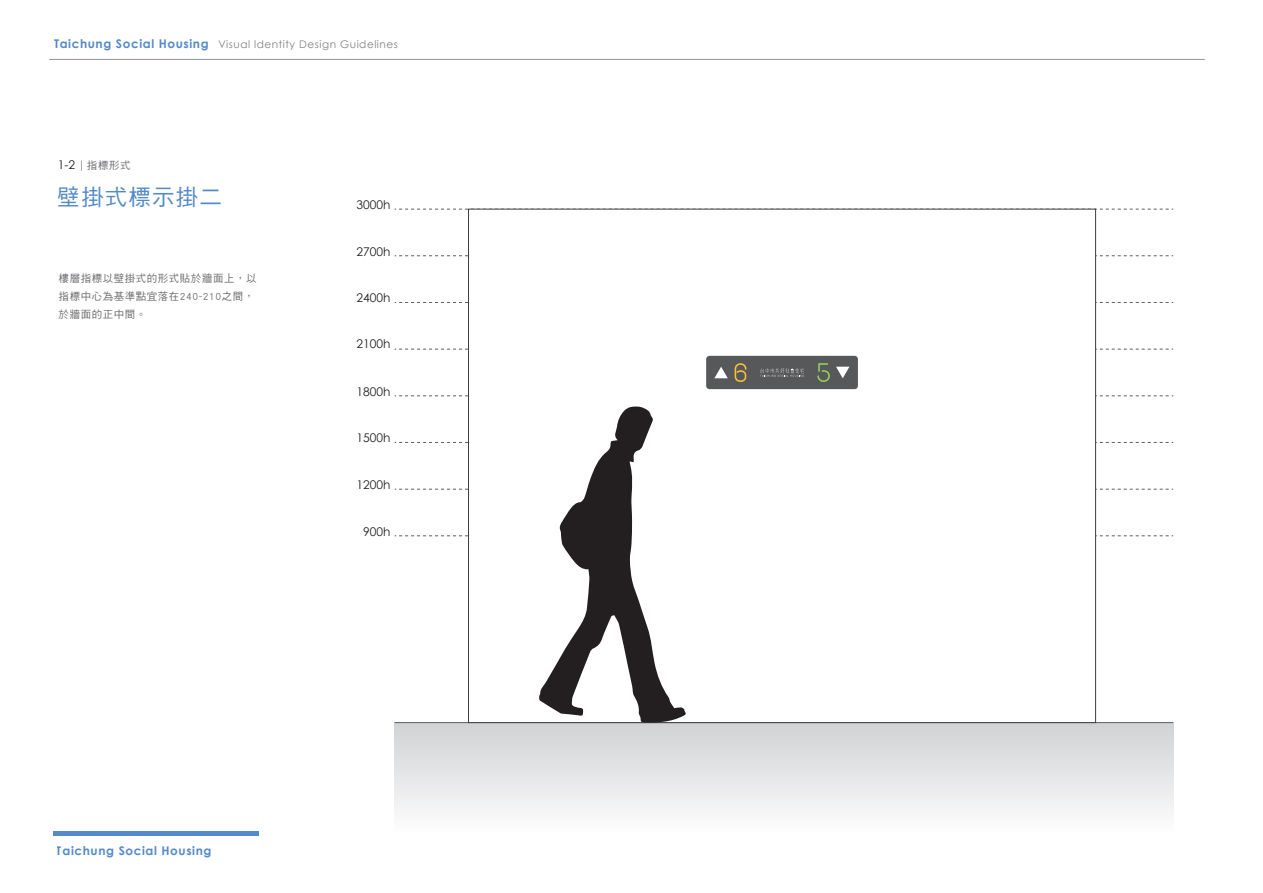
<style>
.page{position:relative;width:1263px;height:893px;background:#fff}
.page>*{position:absolute;margin:0;border:0;box-sizing:border-box;transform-origin:0 0}
.t1{font:22.5px "DF Hei Std W5";letter-spacing:.05em;color:#548ac7}
.t2{font:12px "Century Gothic";color:#231f20}
.t3{font:700 12px "Century Gothic";letter-spacing:.05em;color:#548ac7}
.t4{font:10.5px/18px "DF Hei Std W5";letter-spacing:.05em;color:#6c6d70}
.t5{font:10.5px "Century Gothic";letter-spacing:.05em;color:#808285}
.s1{font-weight:700;font-size:12px;color:#548ac7}
.s2{font-family:"Century Gothic";font-size:12px;color:#231f20}
</style>
<div class="page">
<hr style="left:53px;top:831px;width:205px;height:4px;background:#548ac7">
<hr style="left:49px;top:59px;width:1156px;height:1px;background:#939598">
<div style="left:394px;top:722px;width:779px;height:112px;background:linear-gradient(to bottom,#d0d2d4,#fdfdfe)"></div>
<svg style="left:395px;top:209px;width:778px;height:1px"></svg>
<svg style="left:395px;top:255px;width:778px;height:1px"></svg>
<svg style="left:395px;top:302px;width:778px;height:1px"></svg>
<svg style="left:395px;top:349px;width:778px;height:1px"></svg>
<svg style="left:395px;top:395px;width:778px;height:1px"></svg>
<svg style="left:395px;top:442px;width:778px;height:1px"></svg>
<svg style="left:395px;top:489px;width:778px;height:1px"></svg>
<svg style="left:395px;top:535px;width:778px;height:1px"></svg>
<hr style="left:395px;top:722px;width:778px;height:1px;background:#5d6062">
<div style="left:468px;top:209px;width:628px;height:514px;background:#fff;border:1px solid #3e3e3f"></div>
<div style="left:706px;top:356px;width:152px;height:33px;background:#57585a;border-radius:3px"></div>
<svg style="left:760px;top:368px;width:44px;height:9px"></svg>
<svg style="left:836px;top:367px;width:13px;height:11px"></svg>
<svg style="left:714px;top:367px;width:14px;height:11px"></svg>
<svg style="left:817px;top:363px;width:13px;height:19px"></svg>
<svg style="left:734px;top:363px;width:12px;height:19px"></svg>
<svg style="left:539px;top:406px;width:149px;height:317px"></svg>
<p class="t5" style="left:54px;top:37px;width:345px"><span class="s1">Taichung Social Housing</span> Visual ldentity Design Guidelines</p>
<p class="t4" style="left:58px;top:156px;width:74px"><span class="s2">1-2</span> 指標形式</p>
<h1 class="t1" style="left:58px;top:185px;width:166px">壁掛式標示掛二</h1>
<p class="t4" style="left:59px;top:269px;width:199px">樓層指標以壁掛式的形式貼於牆面上，以指標中心為基準點宜落在240~210之間，於牆面的正中間。</p>
<p class="t2" style="left:357px;top:196px;width:35px">3000h</p>
<p class="t2" style="left:357px;top:243px;width:35px">2700h</p>
<p class="t2" style="left:357px;top:290px;width:35px">2400h</p>
<p class="t2" style="left:357px;top:335px;width:35px">2100h</p>
<p class="t2" style="left:357px;top:383px;width:35px">1800h</p>
<p class="t2" style="left:357px;top:430px;width:35px">1500h</p>
<p class="t2" style="left:357px;top:476px;width:35px">1200h</p>
<p class="t2" style="left:363px;top:523px;width:29px">900h</p>
<p class="t3" style="left:57px;top:841px;width:156px">Taichung Social Housing</p>
</div>
